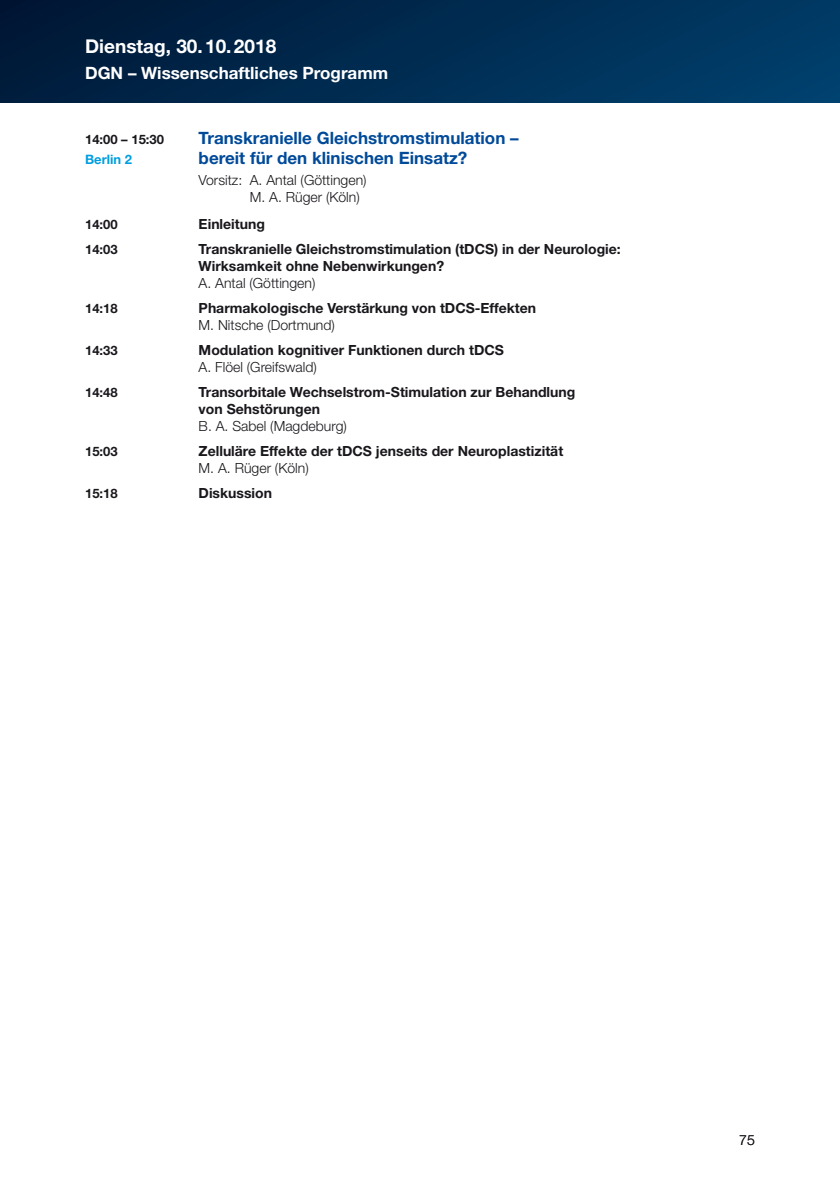
<style>
.page{position:relative;width:840px;height:1191px;background:#fff}
.page>*{position:absolute;margin:0;border:0;box-sizing:border-box;transform-origin:0 0}
.t1{font:700 19px "Helvetica Neue";color:#fff}
.t2{font:700 17px "Helvetica Neue";color:#004a99}
.t3{font:700 17px "Helvetica Neue";color:#fff}
.t4{font:700 14px/16.8px "Helvetica Neue";color:#1a171c}
.t5{font:300 14px/16.8px "Helvetica Neue";color:#1a171c}
.t6{font:700 13px "Helvetica Neue";color:#1a171c}
.t7{font:700 13px "Helvetica Neue";color:#009ee0}
</style>
<div class="page">
<div style="left:0;top:0;width:839px;height:102px;background:linear-gradient(to right,#001937,#003e6a)"></div>
<h1 class="t1" style="left:85px;top:35px;width:192px">Dienstag, 30.10.2018</h1>
<p class="t3" style="left:85px;top:63px;width:304px">DGN – Wissenschaftliches Programm</p>
<p class="t6" style="left:85px;top:131px;width:80px">14:00 – 15:30</p>
<p class="t2" style="left:198px;top:127px;width:321px">Transkranielle Gleichstromstimulation –</p>
<p class="t7" style="left:85px;top:151px;width:48px">Berlin 2</p>
<p class="t2" style="left:198px;top:148px;width:270px">bereit für den klinischen Einsatz?</p>
<p class="t5" style="left:249px;top:171px;width:118px;text-indent:-51px">Vorsitz: A. Antal (Göttingen)<br>M. A. Rüger (Köln)</p>
<p class="t6" style="left:85px;top:216px;width:34px">14:00</p>
<p class="t4" style="left:198px;top:215px;width:68px">Einleitung</p>
<p class="t6" style="left:85px;top:241px;width:34px">14:03</p>
<p class="t4" style="left:198px;top:240px;width:423px">Transkranielle Gleichstromstimulation (tDCS) in der Neurologie:<br>Wirksamkeit ohne Nebenwirkungen?</p>
<p class="t5" style="left:198px;top:274px;width:118px">A. Antal (Göttingen)</p>
<p class="t6" style="left:85px;top:300px;width:34px">14:18</p>
<p class="t4" style="left:198px;top:299px;width:339px">Pharmakologische Verstärkung von tDCS-Effekten</p>
<p class="t5" style="left:198px;top:316px;width:138px">M. Nitsche (Dortmund)</p>
<p class="t6" style="left:85px;top:342px;width:34px">14:33</p>
<p class="t4" style="left:198px;top:341px;width:306px">Modulation kognitiver Funktionen durch tDCS</p>
<p class="t5" style="left:198px;top:358px;width:120px">A. Flöel (Greifswald)</p>
<p class="t6" style="left:85px;top:384px;width:34px">14:48</p>
<p class="t4" style="left:198px;top:383px;width:378px">Transorbitale Wechselstrom-Stimulation zur Behandlung von Sehstörungen</p>
<p class="t5" style="left:198px;top:417px;width:150px">B. A. Sabel (Magdeburg)</p>
<p class="t6" style="left:85px;top:443px;width:34px">15:03</p>
<p class="t4" style="left:198px;top:442px;width:366px">Zelluläre Effekte der tDCS jenseits der Neuroplastizität</p>
<p class="t5" style="left:198px;top:459px;width:111px">M. A. Rüger (Köln)</p>
<p class="t6" style="left:85px;top:485px;width:34px">15:18</p>
<p class="t4" style="left:198px;top:484px;width:75px">Diskussion</p>
<p class="t5" style="left:738px;top:1131px;width:17px">75</p>
</div>
